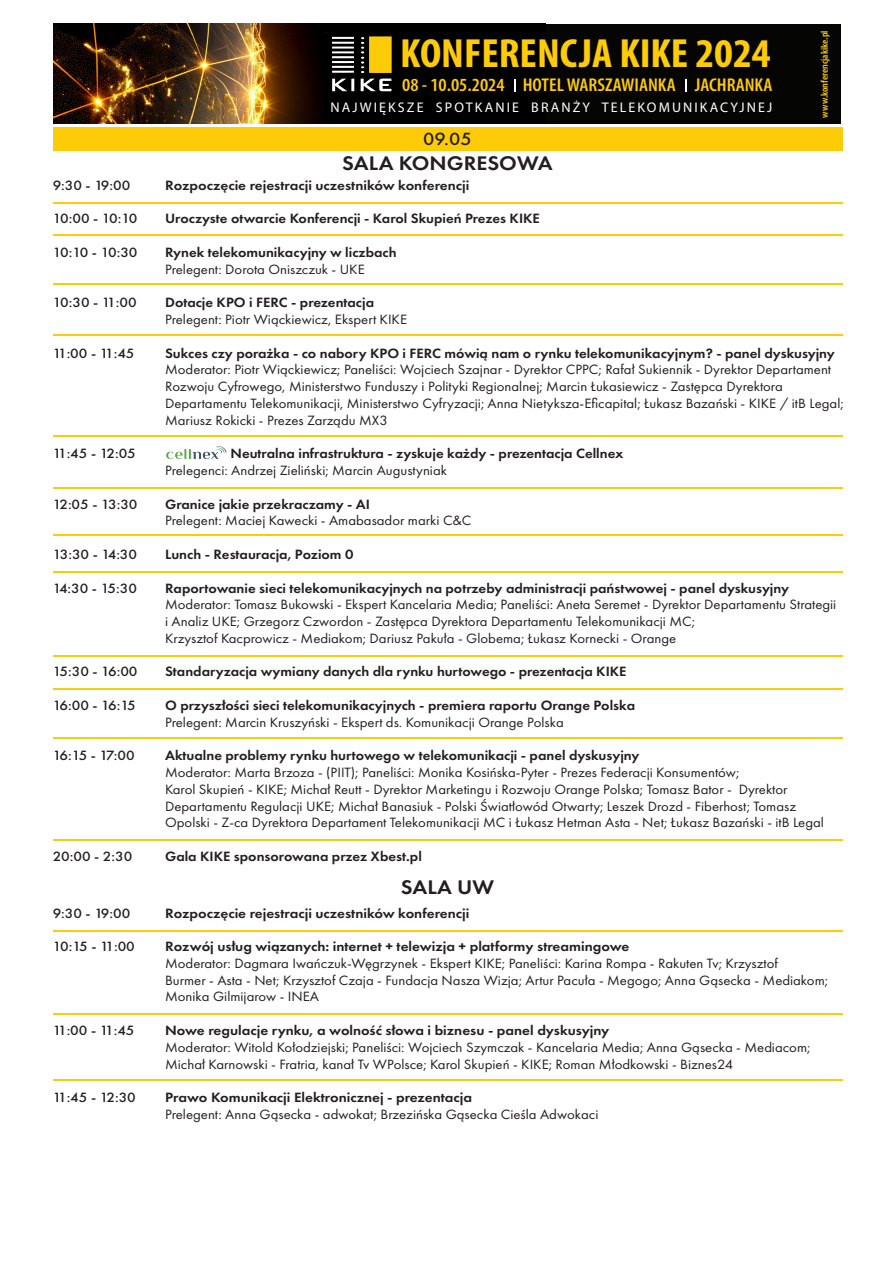
<style>
.page{position:relative;width:893px;height:1263px;background:#fff}
.page>*{position:absolute;margin:0;border:0;box-sizing:border-box;transform-origin:0 0}
.t1{font:700 condensed 40.95px "Myriad Pro";color:#fecb09;scale:1.08 1}
.t2{font:600 20.4px "Futura PT";color:#231f20;scale:1.08 1}
.t3{font:600 condensed 18.6px "Myriad Pro";color:#fecb09;scale:1.08 1}
.t4{font:500 18.3px "Futura PT";color:#231f20;scale:1.09 1}
.t5{font:13.95px/16.8px "Futura PT";color:#231f20;scale:1.06 1}
.t6{font:600 13.95px "Futura PT";color:#231f20;scale:1.06 1}
.t7{font:600 13.95px "Futura PT";color:#231f20;scale:1.08 1}
.t8{font:500 13.95px "Futura PT";letter-spacing:-.075em;color:#231f20;scale:1.08 1}
.t9{font:13.95px "Myriad Pro";letter-spacing:.15em;color:#fff}
.t10{font:600 condensed 10.05px "Myriad Pro";color:#fecb09;scale:1.08 1}
</style>
<div class="page">
<div style="left:53px;top:127px;width:789px;height:23px;background:#fecb09"></div>
<div style="left:53px;top:24px;width:788px;height:100px;background:#050604"></div>
<img style="left:53px;top:24px;width:463px;height:100px">
<svg style="left:332px;top:56px;width:22px;height:17px"></svg>
<svg style="left:332px;top:47px;width:22px;height:2px"></svg>
<hr style="left:332px;top:37px;width:22px;height:2px;background:#fff">
<hr style="left:332px;top:42px;width:22px;height:2px;background:#fff">
<hr style="left:332px;top:51px;width:22px;height:2px;background:#fff">
<svg style="left:332px;top:79px;width:22px;height:12px"></svg>
<svg style="left:360px;top:36px;width:32px;height:55px"></svg>
<svg style="left:514px;top:79px;width:2px;height:12px"></svg>
<svg style="left:685px;top:79px;width:2px;height:12px"></svg>
<hr style="left:53px;top:234px;width:789px;height:1px;background:#fecb09">
<hr style="left:53px;top:202px;width:789px;height:1px;background:#fecb09">
<hr style="left:53px;top:335px;width:789px;height:1px;background:#fecb09">
<hr style="left:53px;top:436px;width:789px;height:1px;background:#fecb09">
<hr style="left:53px;top:487px;width:789px;height:1px;background:#fecb09">
<hr style="left:53px;top:535px;width:789px;height:1px;background:#fecb09">
<hr style="left:53px;top:283px;width:789px;height:2px;background:#fecb09">
<hr style="left:53px;top:572px;width:789px;height:1px;background:#fecb09">
<hr style="left:53px;top:655px;width:789px;height:1px;background:#fecb09">
<hr style="left:53px;top:688px;width:789px;height:1px;background:#fecb09">
<hr style="left:53px;top:737px;width:789px;height:1px;background:#fecb09">
<hr style="left:53px;top:839px;width:789px;height:2px;background:#fecb09">
<hr style="left:53px;top:930px;width:789px;height:1px;background:#fecb09">
<hr style="left:53px;top:1013px;width:789px;height:1px;background:#fecb09">
<hr style="left:53px;top:1080px;width:789px;height:1px;background:#fecb09">
<img style="left:166px;top:447px;width:61px;height:12px">
<p class="t8" style="left:53px;top:177px;width:73px">9:30 - 19:00</p>
<p class="t8" style="left:53px;top:210px;width:80px">10:00 - 10:10</p>
<p class="t8" style="left:53px;top:244px;width:80px">10:10 - 10:30</p>
<p class="t8" style="left:53px;top:294px;width:79px">10:30 - 11:00</p>
<p class="t8" style="left:53px;top:345px;width:77px">11:00 - 11:45</p>
<p class="t8" style="left:53px;top:445px;width:79px">11:45 - 12:05</p>
<p class="t8" style="left:53px;top:496px;width:80px">12:05 - 13:30</p>
<p class="t8" style="left:53px;top:546px;width:80px">13:30 - 14:30</p>
<p class="t8" style="left:53px;top:579px;width:80px">14:30 - 15:30</p>
<p class="t8" style="left:53px;top:663px;width:80px">15:30 - 16:00</p>
<p class="t8" style="left:53px;top:697px;width:79px">16:00 - 16:15</p>
<p class="t8" style="left:53px;top:747px;width:77px">16:15 - 17:00</p>
<p class="t8" style="left:53px;top:848px;width:75px">20:00 - 2:30</p>
<p class="t8" style="left:53px;top:904px;width:73px">9:30 - 19:00</p>
<p class="t8" style="left:53px;top:938px;width:78px">10:15 - 11:00</p>
<p class="t8" style="left:53px;top:1022px;width:77px">11:00 - 11:45</p>
<p class="t8" style="left:53px;top:1089px;width:79px">11:45 - 12:30</p>
<h1 class="t1" style="left:400px;top:27px;width:344px">KONFERENCJA KIKE 2024</h1>
<h3 class="t3" style="left:402px;top:75px;width:344px">08 - 10.05.2024 HOTEL WARSZAWIANKA JACHRANKA</h3>
<p class="t9" style="left:330px;top:98px;width:444px">NAJWIĘKSZE SPOTKANIE BRANŻY TELEKOMUNIKACYJNEJ</p>
<h3 class="t4" style="left:423px;top:128px;width:46px">09.05</h3>
<h2 class="t2" style="left:342px;top:151px;width:196px">SALA KONGRESOWA</h2>
<p class="t10" style="left:819px;top:118px;width:82px;rotate:-90deg">www.konferencjakike.pl</p>
<p class="t7" style="left:165px;top:176px;width:283px">Rozpoczęcie rejestracji uczestników konferencji</p>
<p class="t6" style="left:165px;top:210px;width:355px">Uroczyste otwarcie Konferencji - Karol Skupień Prezes KIKE</p>
<p class="t6" style="left:165px;top:243px;width:220px">Rynek telekomunikacyjny w liczbach</p>
<p class="t5" style="left:165px;top:261px;width:190px">Prelegent: Dorota Oniszczuk - UKE</p>
<p class="t6" style="left:165px;top:294px;width:199px">Dotacje KPO i FERC - prezentacja</p>
<p class="t5" style="left:165px;top:311px;width:230px">Prelegent: Piotr Wiąckiewicz, Ekspert KIKE</p>
<p class="t6" style="left:165px;top:344px;width:633px">Sukces czy porażka - co nabory KPO i FERC mówią nam o rynku telekomunikacyjnym? - panel dyskusyjny</p>
<p class="t5" style="left:165px;top:361px;width:642px">Moderator: Piotr Wiąckiewicz; Paneliści: Wojciech Szajnar - Dyrektor CPPC; Rafał Sukiennik - Dyrektor Departament Rozwoju Cyfrowego, Ministerstwo Funduszy i Polityki Regionalnej; Marcin Łukasiewicz - Zastępca Dyrektora Departamentu Telekomunikacji, Ministerstwo Cyfryzacji; Anna Nietyksza-Eficapital; Łukasz Bazański - KIKE / itB Legal; Mariusz Rokicki - Prezes Zarządu MX3</p>
<p class="t6" style="left:230px;top:445px;width:372px">Neutralna infrastruktura - zyskuje każdy - prezentacja Cellnex</p>
<p class="t5" style="left:165px;top:462px;width:267px">Prelegenci: Andrzej Zieliński; Marcin Augustyniak</p>
<p class="t6" style="left:165px;top:495px;width:195px">Granice jakie przekraczamy - AI</p>
<p class="t5" style="left:165px;top:512px;width:291px">Prelegent: Maciej Kawecki - Amabasador marki C&amp;C</p>
<p class="t6" style="left:165px;top:546px;width:179px">Lunch - Restauracja, Poziom 0</p>
<p class="t6" style="left:165px;top:579px;width:590px">Raportowanie sieci telekomunikacyjnych na potrzeby administracji państwowej - panel dyskusyjny</p>
<p class="t5" style="left:165px;top:596px;width:635px">Moderator: Tomasz Bukowski - Ekspert Kancelaria Media; Paneliści: Aneta Seremet - Dyrektor Departamentu Strategii i Analiz UKE; Grzegorz Czwordon - Zastępca Dyrektora Departamentu Telekomunikacji MC;<br>Krzysztof Kacprowicz - Mediakom; Dariusz Pakuła - Globema; Łukasz Kornecki - Orange</p>
<p class="t6" style="left:165px;top:663px;width:437px">Standaryzacja wymiany danych dla rynku hurtowego - prezentacja KIKE</p>
<p class="t6" style="left:165px;top:697px;width:445px">O przyszłości sieci telekomunikacyjnych - premiera raportu Orange Polska</p>
<p class="t5" style="left:165px;top:714px;width:378px">Prelegent: Marcin Kruszyński - Ekspert ds. Komunikacji Orange Polska</p>
<p class="t6" style="left:165px;top:747px;width:449px">Aktualne problemy rynku hurtowego w telekomunikacji - panel dyskusyjny</p>
<p class="t5" style="left:165px;top:764px;width:623px">Moderator: Marta Brzoza - (PIIT); Paneliści: Monika Kosińska-Pyter - Prezes Federacji Konsumentów;<br>Karol Skupień - KIKE; Michał Reutt - Dyrektor Marketingu i Rozwoju Orange Polska; Tomasz Bator - Dyrektor Departamentu Regulacji UKE; Michał Banasiuk - Polski Światłowód Otwarty; Leszek Drozd - Fiberhost; Tomasz Opolski - Z-ca Dyrektora Departament Telekomunikacji MC i Łukasz Hetman Asta - Net; Łukasz Bazański - itB Legal</p>
<p class="t6" style="left:165px;top:848px;width:244px">Gala KIKE sponsorowana przez Xbest.pl</p>
<h2 class="t2" style="left:401px;top:874px;width:88px">SALA UW</h2>
<p class="t7" style="left:165px;top:904px;width:283px">Rozpoczęcie rejestracji uczestników konferencji</p>
<p class="t7" style="left:165px;top:938px;width:431px">Rozwój usług wiązanych: internet + telewizja + platformy streamingowe</p>
<p class="t5" style="left:165px;top:955px;width:627px">Moderator: Dagmara Iwańczuk-Węgrzynek - Ekspert KIKE; Paneliści: Karina Rompa - Rakuten Tv; Krzysztof<br>Burmer - Asta - Net; Krzysztof Czaja - Fundacja Nasza Wizja; Artur Pacuła - Megogo; Anna Gąsecka - Mediakom;<br>Monika Gilmijarow - INEA</p>
<p class="t7" style="left:165px;top:1021px;width:413px">Nowe regulacje rynku, a wolność słowa i biznesu - panel dyskusyjny</p>
<p class="t5" style="left:165px;top:1039px;width:610px">Moderator: Witold Kołodziejski; Paneliści: Wojciech Szymczak - Kancelaria Media; Anna Gąsecka - Mediacom;<br>Michał Karnowski - Fratria, kanał Tv WPolsce; Karol Skupień - KIKE; Roman Młodkowski - Biznes24</p>
<p class="t7" style="left:165px;top:1089px;width:286px">Prawo Komunikacji Elektronicznej - prezentacja</p>
<p class="t5" style="left:165px;top:1106px;width:410px">Prelegent: Anna Gąsecka - adwokat; Brzezińska Gąsecka Cieśla Adwokaci</p>
</div>
